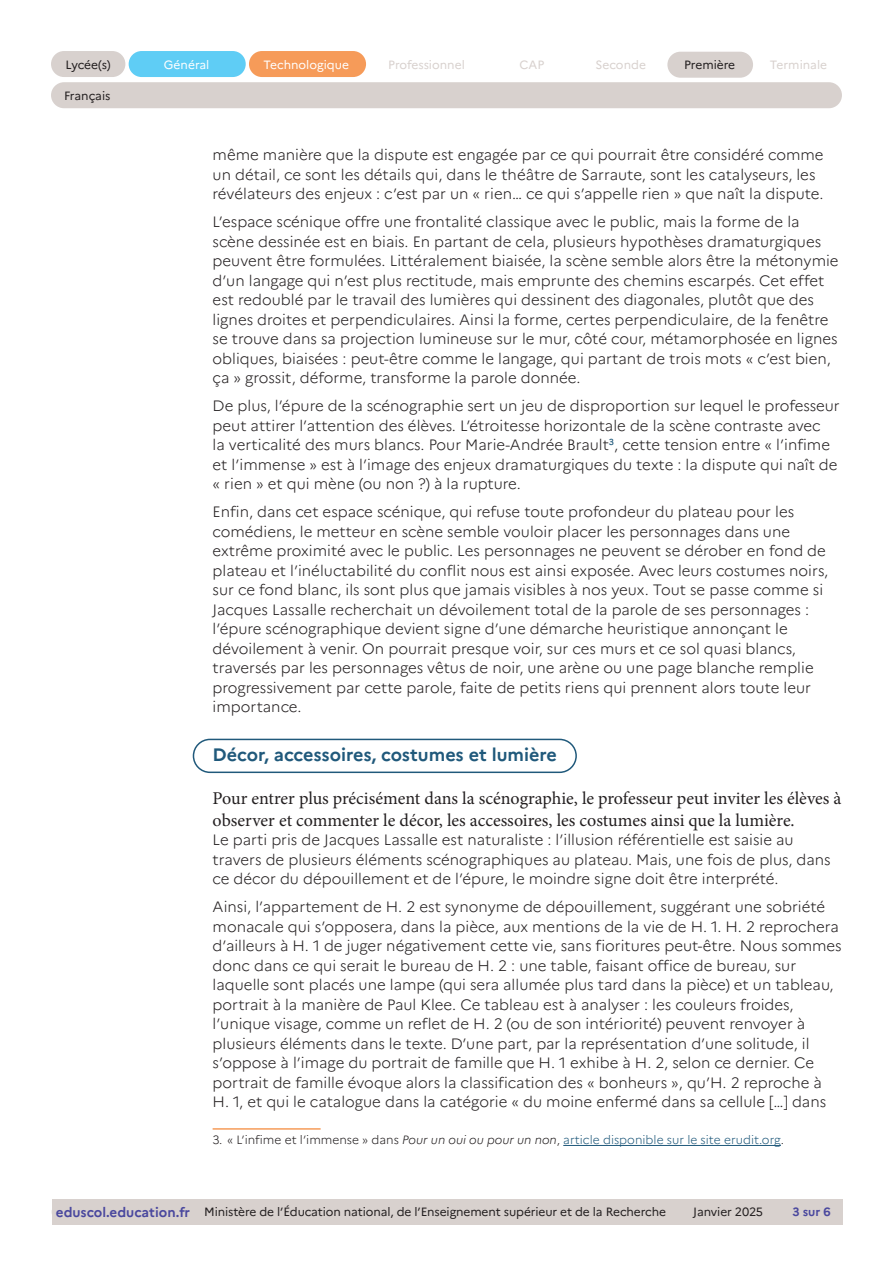
<style>
.page{position:relative;width:893px;height:1263px;background:#fff}
.page>*{position:absolute;margin:0;border:0;box-sizing:border-box;transform-origin:0 0}
.t1{font:18px/21.6px "Minion Pro";color:#231f20}
._04_titre_3{font:700 18px "Marianne";color:#20597b}
.Texte_courant{font:300 15px/19.5px "Marianne";color:#231f20}
.t2{font:12px "Marianne";letter-spacing:-.01em;color:#231f20}
._11_note_bas_de_page{font:300 12px "Marianne";color:#20597b}
.t3{font:12px "Marianne";color:#d8d1ce}
.t4{font:12px "Marianne";color:#fff}
.t5{font:700 12px "Marianne";color:#4a489e}
.s1{color:#231f20}
.s2{font-style:italic;color:#231f20}
.s3{font-weight:700;font-size:13.5px;color:#4a489e}
</style>
<div class="page">
<div style="left:51px;top:51px;width:74px;height:26px;background:#d8d1ce;border-radius:13px"></div>
<div style="left:129px;top:51px;width:117px;height:26px;background:#5fcdf5;border-radius:13px"></div>
<div style="left:249px;top:51px;width:117px;height:26px;background:#f69b59;border-radius:13px"></div>
<div style="left:667px;top:52px;width:86px;height:26px;background:#d8d1ce;border-radius:13px"></div>
<div style="left:51px;top:82px;width:791px;height:26px;background:#d8d1ce;border-radius:13px"></div>
<div style="left:52px;top:1199px;width:142px;height:26px;background:#d8d1ce"></div>
<div style="left:194px;top:1199px;width:482px;height:26px;background:#d8d1ce"></div>
<div style="left:676px;top:1199px;width:104px;height:26px;background:#d8d1ce"></div>
<div style="left:780px;top:1199px;width:63px;height:26px;background:#d8d1ce"></div>
<div style="left:193px;top:739px;width:384px;height:34px;border:2px solid #20597b;border-radius:16px"></div>
<hr style="left:213px;top:1128px;width:108px;height:2px;background:#f69b59">
<hr style="left:563px;top:1145px;width:218px;height:1px;background:#20597b">
<p class="t2" style="left:65px;top:57px;width:47px">Lycée(s)</p>
<p class="t4" style="left:164px;top:57px;width:47px">Général</p>
<p class="t4" style="left:263px;top:57px;width:87px">Technologique</p>
<p class="t3" style="left:388px;top:57px;width:78px">Professionnel</p>
<p class="t3" style="left:520px;top:58px;width:26px">CAP</p>
<p class="t3" style="left:596px;top:58px;width:52px">Seconde</p>
<p class="t2" style="left:684px;top:58px;width:53px">Première</p>
<p class="t3" style="left:770px;top:58px;width:59px">Terminale</p>
<p class="t2" style="left:64px;top:88px;width:48px">Français</p>
<p class="Texte_courant" style="left:213px;top:145px;width:612px">même manière que la dispute est engagée par ce qui pourrait être considéré comme un détail, ce sont les détails qui, dans le théâtre de Sarraute, sont les catalyseurs, les révélateurs des enjeux : c’est par un « rien… ce qui s’appelle rien » que naît la dispute.</p>
<p class="Texte_courant" style="left:213px;top:212px;width:628px">L’espace scénique offre une frontalité classique avec le public, mais la forme de la scène dessinée est en biais. En partant de cela, plusieurs hypothèses dramaturgiques peuvent être formulées. Littéralement biaisée, la scène semble alors être la métonymie d’un langage qui n’est plus rectitude, mais emprunte des chemins escarpés. Cet effet est redoublé par le travail des lumières qui dessinent des diagonales, plutôt que des lignes droites et perpendiculaires. Ainsi la forme, certes perpendiculaire, de la fenêtre se trouve dans sa projection lumineuse sur le mur, côté cour, métamorphosée en lignes obliques, biaisées : peut-être comme le langage, qui partant de trois mots « c’est bien, ça » grossit, déforme, transforme la parole donnée.</p>
<p class="Texte_courant" style="left:213px;top:396px;width:629px">De plus, l’épure de la scénographie sert un jeu de disproportion sur lequel le professeur peut attirer l’attention des élèves. L’étroitesse horizontale de la scène contraste avec<br>la verticalité des murs blancs. Pour Marie-Andrée Brault<sup>3</sup>, cette tension entre « l’infime et l’immense » est à l’image des enjeux dramaturgiques du texte : la dispute qui naît de « rien » et qui mène (ou non ?) à la rupture.</p>
<p class="Texte_courant" style="left:213px;top:502px;width:617px">Enfin, dans cet espace scénique, qui refuse toute profondeur du plateau pour les comédiens, le metteur en scène semble vouloir placer les personnages dans une extrême proximité avec le public. Les personnages ne peuvent se dérober en fond de plateau et l’inéluctabilité du conflit nous est ainsi exposée. Avec leurs costumes noirs, sur ce fond blanc, ils sont plus que jamais visibles à nos yeux. Tout se passe comme si Jacques Lassalle recherchait un dévoilement total de la parole de ses personnages : l’épure scénographique devient signe d’une démarche heuristique annonçant le dévoilement à venir. On pourrait presque voir, sur ces murs et ce sol quasi blancs, traversés par les personnages vêtus de noir, une arène ou une page blanche remplie progressivement par cette parole, faite de petits riens qui prennent alors toute leur importance.</p>
<p class="_04_titre_3" style="left:213px;top:744px;width:346px">Décor, accessoires, costumes et lumière</p>
<p class="t1" style="left:213px;top:788px;width:630px">Pour entrer plus précisément dans la scénographie, le professeur peut inviter les élèves à observer et commenter le décor, les accessoires, les costumes ainsi que la lumière.</p>
<p class="Texte_courant" style="left:213px;top:830px;width:620px">Le parti pris de Jacques Lassalle est naturaliste : l’illusion référentielle est saisie au travers de plusieurs éléments scénographiques au plateau. Mais, une fois de plus, dans ce décor du dépouillement et de l’épure, le moindre signe doit être interprété.</p>
<p class="Texte_courant" style="left:213px;top:897px;width:631px">Ainsi, l’appartement de H. 2 est synonyme de dépouillement, suggérant une sobriété monacale qui s’opposera, dans la pièce, aux mentions de la vie de H. 1. H. 2 reprochera d’ailleurs à H. 1 de juger négativement cette vie, sans fioritures peut-être. Nous sommes donc dans ce qui serait le bureau de H. 2 : une table, faisant office de bureau, sur laquelle sont placés une lampe (qui sera allumée plus tard dans la pièce) et un tableau, portrait à la manière de Paul Klee. Ce tableau est à analyser : les couleurs froides, l’unique visage, comme un reflet de H. 2 (ou de son intériorité) peuvent renvoyer à plusieurs éléments dans le texte. D’une part, par la représentation d’une solitude, il s’oppose à l’image du portrait de famille que H. 1 exhibe à H. 2, selon ce dernier. Ce portrait de famille évoque alors la classification des « bonheurs », qu’H. 2 reproche à H. 1, et qui le catalogue dans la catégorie « du moine enfermé dans sa cellule […] dans</p>
<p class="_11_note_bas_de_page" style="left:213px;top:1132px;width:573px"><span class="s1">3. « L’infime et l’immense » dans</span> <span class="s2">Pour un oui ou pour un non</span><span class="s1">,</span> article disponible sur le site erudit.org<span class="s1">.</span></p>
<p class="t2" style="left:56px;top:1205px;width:612px"><span class="s3">eduscol.education.fr</span> Ministère de l’Éducation national, de l’Enseignement supérieur et de la Recherche</p>
<p class="t2" style="left:693px;top:1205px;width:71px">Janvier 2025</p>
<p class="t5" style="left:792px;top:1205px;width:40px">3 sur 6</p>
</div>
